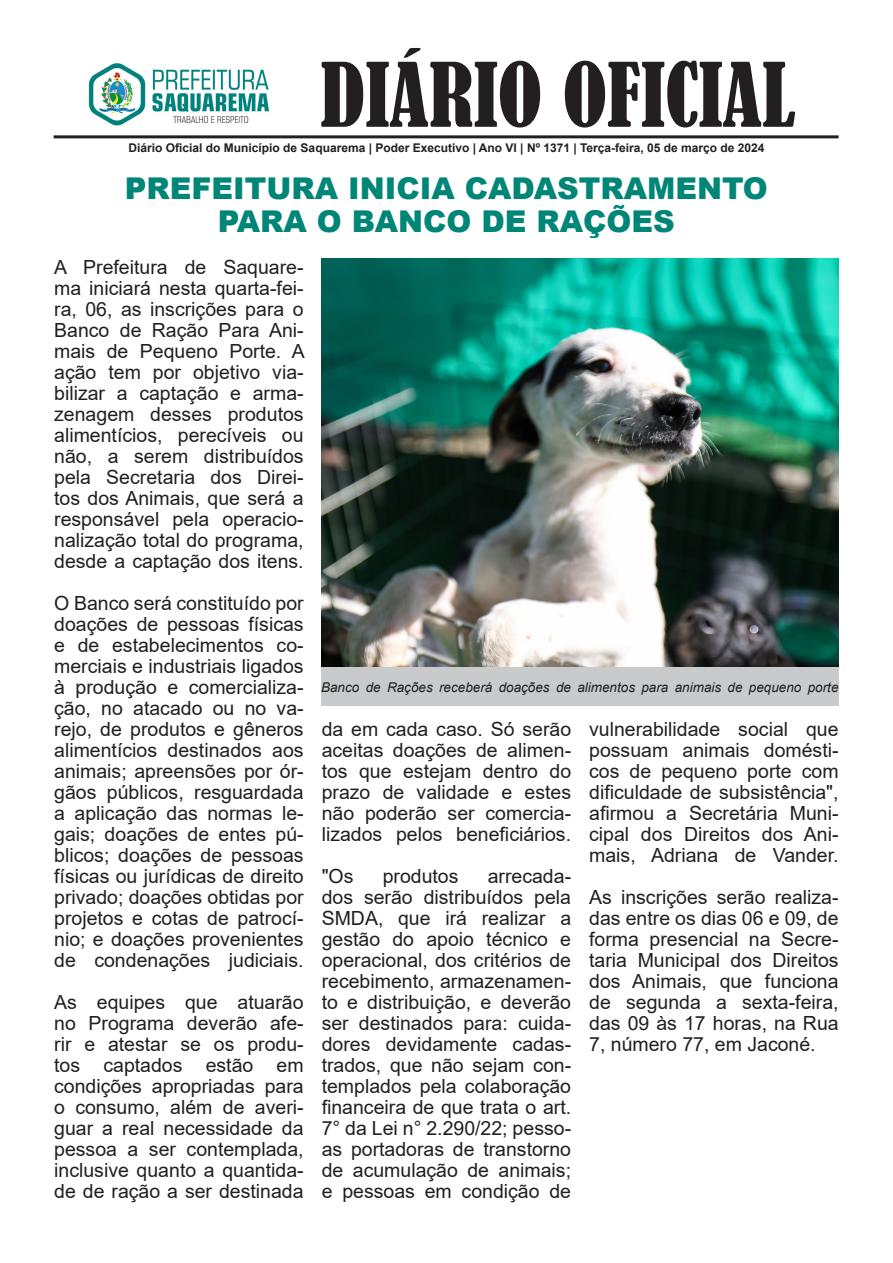
<style>
.page{position:relative;width:893px;height:1263px;background:#fff}
.page>*{position:absolute;margin:0;border:0;box-sizing:border-box;transform-origin:0 0}
.t1{font:condensed 82.5px "Bernard";color:#231f20}
.t2{font:900 30px "Arial";color:#008677}
.t3{font:19.5px/21px "Arial";color:#231f20;text-align:justify}
.t4{font:italic 13.5px "Arial";color:#231f20}
.t5{font:700 12px "Arial";color:#231f20}
</style>
<div class="page">
<hr style="left:54px;top:135px;width:785px;height:3px;background:#231f20">
<img style="left:88px;top:63px;width:181px;height:63px">
<img style="left:321px;top:258px;width:517px;height:410px">
<div style="left:321px;top:668px;width:518px;height:38px;background:#c9cacc"></div>
<p class="t1" style="left:321px;top:47px;width:476px">DIÁRIO OFICIAL</p>
<p class="t5" style="left:129px;top:139px;width:638px">Diário Oficial do Município de Saquarema | Poder Executivo | Ano VI | Nº 1371 | Terça-feira, 05 de março de 2024</p>
<p class="t2" style="left:125px;top:167px;width:644px">PREFEITURA INICIA CADASTRAMENTO</p>
<p class="t2" style="left:218px;top:200px;width:458px">PARA O BANCO DE RAÇÕES</p>
<p class="t3" style="left:54px;top:256px;width:252px">A Prefeitura de Saquare&shy;ma iniciará nesta quarta-fei&shy;ra, 06, as inscrições para o Banco de Ração Para Ani&shy;mais de Pequeno Porte. A ação tem por objetivo via&shy;bilizar a captação e arma&shy;zenagem desses produtos alimentícios, perecíveis ou não, a serem distribuídos pela Secretaria dos Direi&shy;tos dos Animais, que será a responsável pela operacio&shy;nalização total do programa, desde a captação dos itens.</p>
<p class="t3" style="left:54px;top:592px;width:251px">O Banco será constituído por doações de pessoas físicas e de estabelecimentos co&shy;merciais e industriais ligados à produção e comercializa&shy;ção, no atacado ou no va&shy;rejo, de produtos e gêneros alimentícios destinados aos animais; apreensões por ór&shy;gãos públicos, resguardada a aplicação das normas le&shy;gais; doações de entes pú&shy;blicos; doações de pessoas físicas ou jurídicas de direito privado; doações obtidas por projetos e cotas de patrocí&shy;nio; e doações provenientes de condenações judiciais.</p>
<p class="t3" style="left:54px;top:991px;width:251px">As equipes que atuarão no Programa deverão afe&shy;rir e atestar se os produ&shy;tos captados estão em</p>
<p class="t3" style="left:54px;top:1075px;width:251px">condições apropriadas para o consumo, além de averi&shy;guar a real necessidade da pessoa a ser contemplada, inclusive quanto a quantida&shy;de de ração a ser destinada</p>
<p class="t4" style="left:321px;top:678px;width:519px">Banco de Rações receberá doações de alimentos para animais de pequeno porte</p>
<p class="t3" style="left:322px;top:718px;width:251px">da em cada caso. Só serão aceitas doações de alimen&shy;tos que estejam dentro do prazo de validade e estes não poderão ser comercia&shy;lizados pelos beneficiários.</p>
<p class="t3" style="left:322px;top:865px;width:33px">"Os</p>
<p class="t3" style="left:383px;top:865px;width:77px">produtos</p>
<p class="t3" style="left:322px;top:865px;width:251px;text-indent:166px">arrecada&shy;dos serão distribuídos pela SMDA, que irá realizar a gestão do apoio técnico e operacional, dos critérios de recebimento, armazenamen&shy;to e distribuição, e deverão ser destinados para: cuida&shy;dores devidamente cadas&shy;trados, que não sejam con&shy;templados pela colaboração financeira de que trata o art.<br>7° da Lei n° 2.290/22; pesso&shy;as portadoras de transtorno de acumulação de animais; e pessoas em condição de</p>
<p class="t3" style="left:589px;top:718px;width:251px">vulnerabilidade social que possuam animais domésti&shy;cos de pequeno porte com dificuldade de subsistência", afirmou a Secretária Muni&shy;cipal dos Direitos dos Ani&shy;mais, Adriana de Vander.</p>
<p class="t3" style="left:589px;top:886px;width:251px">As inscrições serão realiza&shy;das entre os dias 06 e 09, de forma presencial na Secre&shy;taria Municipal dos Direitos dos Animais, que funciona de segunda a sexta-feira, das 09 às 17 horas, na Rua 7, número 77, em Jaconé.</p>
</div>
